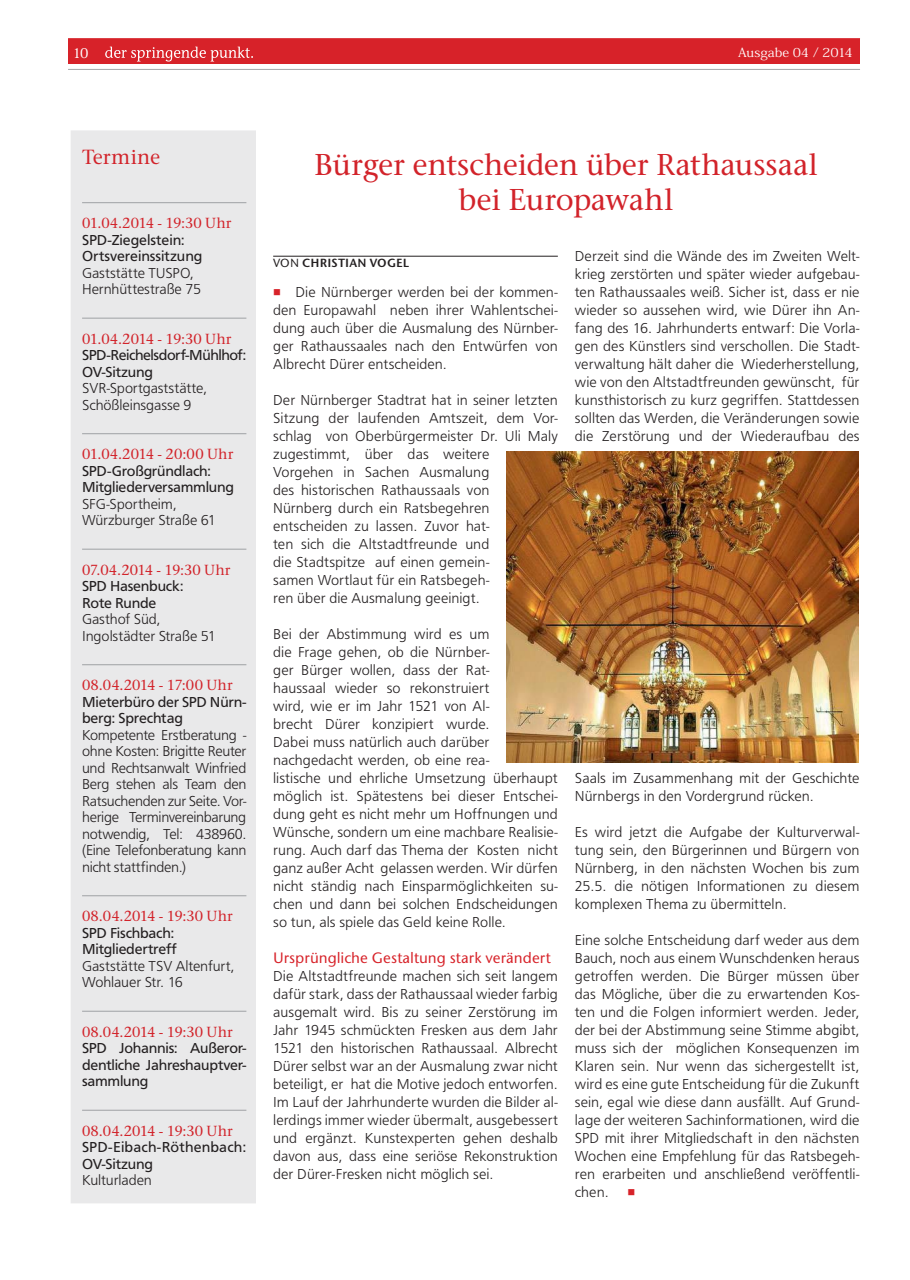
<style>
.page{position:relative;width:910px;height:1280px;background:#fff}
.page>*{position:absolute;margin:0;border:0;box-sizing:border-box;transform-origin:0 0}
.t1{font:500 31.5px/34.5px "Stone Serif Itc T";letter-spacing:-.01em;color:#d2232a;text-align:center}
.t2{font:500 21.45px "Stone Serif Itc T";color:#d2232a}
.t3{font:500 15.3px "Stone Serif Itc T";letter-spacing:.005em;color:#d2232a}
.t4{font:500 15.3px "Stone San Itc T";color:#d72229}
.t5{font:300 15px/18px "Front Page";color:#231f20}
.t6{font:15px/16.5px "Front Page";letter-spacing:-.015em;color:#231f20}
.t7{font:15px/16.5px "Front Page";letter-spacing:.01em;color:#231f20}
.t8{font:13.5px "Koz Min Pro Medium 90 pv RKSJ H";color:#fff}
.t9{font:12.45px "Koz Min Pro Regular 90 pv RKSJ H";letter-spacing:-.005em;color:#fff;scale:1.09 1}
.t10{font:12px "Stone San Itc T Semi";letter-spacing:.02em;color:#231f20}
.s1{font-family:"Stone San Itc T";font-weight:500}
.s2{color:#d72229}
</style>
<div class="page">
<div style="left:68px;top:40px;width:792px;height:24px;background:#d72229"></div>
<hr style="left:68px;top:69px;width:792px;height:1px;background:#a5a7a9">
<svg style="left:105px;top:47px;width:148px;height:15px"></svg>
<hr style="left:68px;top:38px;width:792px;height:1px;background:#d72229">
<div style="left:71px;top:130px;width:185px;height:1073px;background:#e9e9ea"></div>
<hr style="left:82px;top:202px;width:164px;height:1px;background:#a7a9ac">
<hr style="left:82px;top:318px;width:164px;height:1px;background:#a7a9ac">
<hr style="left:82px;top:433px;width:164px;height:1px;background:#a7a9ac">
<hr style="left:82px;top:549px;width:164px;height:1px;background:#a7a9ac">
<hr style="left:82px;top:664px;width:164px;height:1px;background:#a7a9ac">
<hr style="left:82px;top:895px;width:164px;height:1px;background:#a7a9ac">
<hr style="left:82px;top:1011px;width:164px;height:1px;background:#a7a9ac">
<hr style="left:82px;top:1110px;width:164px;height:1px;background:#a7a9ac">
<hr style="left:273px;top:256px;width:285px;height:1px;background:#231f20">
<img style="left:506px;top:452px;width:352px;height:310px">
<p class="t8" style="left:73px;top:48px;width:17px">10</p>
<p class="t9" style="left:738px;top:47px;width:107px">Ausgabe 04 / 2014</p>
<h2 class="t2" style="left:82px;top:148px;width:80px">Termine</h2>
<p class="t3" style="left:82px;top:217px;width:151px">01.04.2014 - 19:30 Uhr</p>
<p class="t6" style="left:82px;top:232px;width:122px">SPD-Ziegelstein:<br>Ortsvereinssitzung</p>
<p class="t5" style="left:82px;top:265px;width:121px;line-height:16.5px">Gaststätte TUSPO,<br>Hernhüttestraße 75</p>
<p class="t3" style="left:82px;top:332px;width:151px">01.04.2014 - 19:30 Uhr</p>
<p class="t6" style="left:82px;top:348px;width:166px">SPD-Reichelsdorf-Mühlhof:<br>OV-Sitzung</p>
<p class="t5" style="left:82px;top:381px;width:127px;line-height:16.5px">SVR-Sportgaststätte,<br>Schößleinsgasse 9</p>
<p class="t3" style="left:82px;top:448px;width:153px">01.04.2014 - 20:00 Uhr</p>
<p class="t6" style="left:82px;top:463px;width:153px">SPD-Großgründlach:<br>Mitgliederversammlung</p>
<p class="t5" style="left:82px;top:496px;width:135px;line-height:16.5px">SFG-Sportheim,<br>Würzburger Straße 61</p>
<p class="t3" style="left:82px;top:563px;width:150px">07.04.2014 - 19:30 Uhr</p>
<p class="t6" style="left:82px;top:579px;width:103px">SPD Hasenbuck:<br>Rote Runde</p>
<p class="t5" style="left:82px;top:612px;width:135px;line-height:16.5px">Gasthof Süd,<br>Ingolstädter Straße 51</p>
<p class="t3" style="left:82px;top:679px;width:152px">08.04.2014 - 17:00 Uhr</p>
<p class="t6" style="left:82px;top:694px;width:166px">Mieterbüro der SPD Nürn&shy;berg: Sprechtag</p>
<p class="t5" style="left:82px;top:727px;width:166px;line-height:16.5px;text-align:justify">Kompetente Erstberatung - ohne Kosten: Brigitte Reuter und Rechtsanwalt Winfried Berg stehen als Team den Ratsuchenden zur Seite. Vor&shy;herige Terminvereinbarung notwendig, Tel: 438960. (Eine Telefonberatung kann nicht stattfinden.)</p>
<p class="t3" style="left:82px;top:910px;width:152px">08.04.2014 - 19:30 Uhr</p>
<p class="t6" style="left:82px;top:925px;width:96px">SPD Fischbach:<br>Mitgliedertreff</p>
<p class="t5" style="left:82px;top:958px;width:154px;line-height:16.5px">Gaststätte TSV Altenfurt,<br>Wohlauer Str. 16</p>
<p class="t3" style="left:82px;top:1025px;width:152px">08.04.2014 - 19:30 Uhr</p>
<p class="t6" style="left:82px;top:1041px;width:166px;text-align:justify">SPD Johannis: Außeror&shy;dentliche Jahreshauptver&shy;sammlung</p>
<p class="t3" style="left:82px;top:1124px;width:152px">08.04.2014 - 19:30 Uhr</p>
<p class="t7" style="left:82px;top:1140px;width:166px">SPD-Eibach-Röthenbach:<br>OV-Sitzung</p>
<p class="t5" style="left:82px;top:1172px;width:71px">Kulturladen</p>
<h1 class="t1" style="left:314px;top:150px;width:505px">Bürger entscheiden über Rathaussaal bei Europawahl</h1>
<p class="t10" style="left:273px;top:257px;width:137px"><span class="s1">VON</span> CHRISTIAN VOGEL</p>
<p class="t5" style="left:273px;top:284px;width:286px;text-align:justify"><span class="s2">■</span> Die Nürnberger werden bei der kommen&shy;den Europawahl neben ihrer Wahlentschei&shy;dung auch über die Ausmalung des Nürnber&shy;ger Rathaussaales nach den Entwürfen von Albrecht Dürer entscheiden.</p>
<p class="t5" style="left:273px;top:392px;width:286px">Der Nürnberger Stadtrat hat in seiner letzten Sitzung der laufenden Amtszeit, dem Vor&shy;schlag von Oberbürgermeister Dr. Uli Maly zugestimmt, über das weitere<br>Vorgehen in Sachen Ausmalung<br>des historischen Rathaussaals von<br>Nürnberg durch ein Ratsbegehren entscheiden zu lassen. Zuvor hat-<br>ten sich die Altstadtfreunde und<br>die Stadtspitze auf einen gemein-<br>samen Wortlaut für ein Ratsbegeh-<br>ren über die Ausmalung geeinigt.</p>
<p class="t5" style="left:273px;top:626px;width:286px">Bei der Abstimmung wird es um<br>die Frage gehen, ob die Nürnber-<br>ger Bürger wollen, dass der Rat-<br>haussaal wieder so rekonstruiert<br>wird, wie er im Jahr 1521 von Al-<br>brecht Dürer konzipiert wurde.<br>Dabei muss natürlich auch darüber nachgedacht werden, ob eine rea-<br>listische und ehrliche Umsetzung überhaupt möglich ist. Spätestens bei dieser Entschei&shy;dung geht es nicht mehr um Hoffnungen und Wünsche, sondern um eine machbare Realisie&shy;rung. Auch darf das Thema der Kosten nicht ganz außer Acht gelassen werden. Wir dürfen nicht ständig nach Einsparmöglichkeiten su&shy;chen und dann bei solchen Endscheidungen so tun, als spiele das Geld keine Rolle.</p>
<p class="t4" style="left:273px;top:952px;width:279px">Ursprüngliche Gestaltung stark verändert</p>
<p class="t5" style="left:273px;top:968px;width:286px;text-align:justify">Die Altstadtfreunde machen sich seit langem dafür stark, dass der Rathaussaal wieder farbig ausgemalt wird. Bis zu seiner Zerstörung im Jahr 1945 schmückten Fresken aus dem Jahr 1521 den historischen Rathaussaal. Albrecht Dürer selbst war an der Ausmalung zwar nicht beteiligt, er hat die Motive jedoch entworfen.<br>Im Lauf der Jahrhunderte wurden die Bilder al&shy;lerdings immer wieder übermalt, ausgebessert und ergänzt. Kunstexperten gehen deshalb davon aus, dass eine seriöse Rekonstruktion der Dürer-Fresken nicht möglich sei.</p>
<p class="t5" style="left:575px;top:248px;width:286px;text-align:justify">Derzeit sind die Wände des im Zweiten Welt&shy;krieg zerstörten und später wieder aufgebau&shy;ten Rathaussaales weiß. Sicher ist, dass er nie wieder so aussehen wird, wie Dürer ihn An&shy;fang des 16. Jahrhunderts entwarf: Die Vorla&shy;gen des Künstlers sind verschollen. Die Stadt&shy;verwaltung hält daher die Wiederherstellung, wie von den Altstadtfreunden gewünscht, für kunsthistorisch zu kurz gegriffen. Stattdessen sollten das Werden, die Veränderungen sowie die Zerstörung und der Wiederaufbau des</p>
<p class="t5" style="left:575px;top:770px;width:286px">Saals im Zusammenhang mit der Geschichte<br>Nürnbergs in den Vordergrund rücken.</p>
<p class="t5" style="left:575px;top:824px;width:286px;text-align:justify">Es wird jetzt die Aufgabe der Kulturverwal&shy;tung sein, den Bürgerinnen und Bürgern von Nürnberg, in den nächsten Wochen bis zum 25.5. die nötigen Informationen zu diesem komplexen Thema zu übermitteln.</p>
<p class="t5" style="left:575px;top:932px;width:286px;text-align:justify">Eine solche Entscheidung darf weder aus dem Bauch, noch aus einem Wunschdenken heraus getroffen werden. Die Bürger müssen über das Mögliche, über die zu erwartenden Kos&shy;ten und die Folgen informiert werden. Jeder, der bei der Abstimmung seine Stimme abgibt, muss sich der möglichen Konsequenzen im Klaren sein. Nur wenn das sichergestellt ist, wird es eine gute Entscheidung für die Zukunft sein, egal wie diese dann ausfällt. Auf Grund&shy;lage der weiteren Sachinformationen, wird die SPD mit ihrer Mitgliedschaft in den nächsten Wochen eine Empfehlung für das Ratsbegeh&shy;ren erarbeiten und anschließend veröffentli&shy;chen. <span class="s2">■</span></p>
</div>
